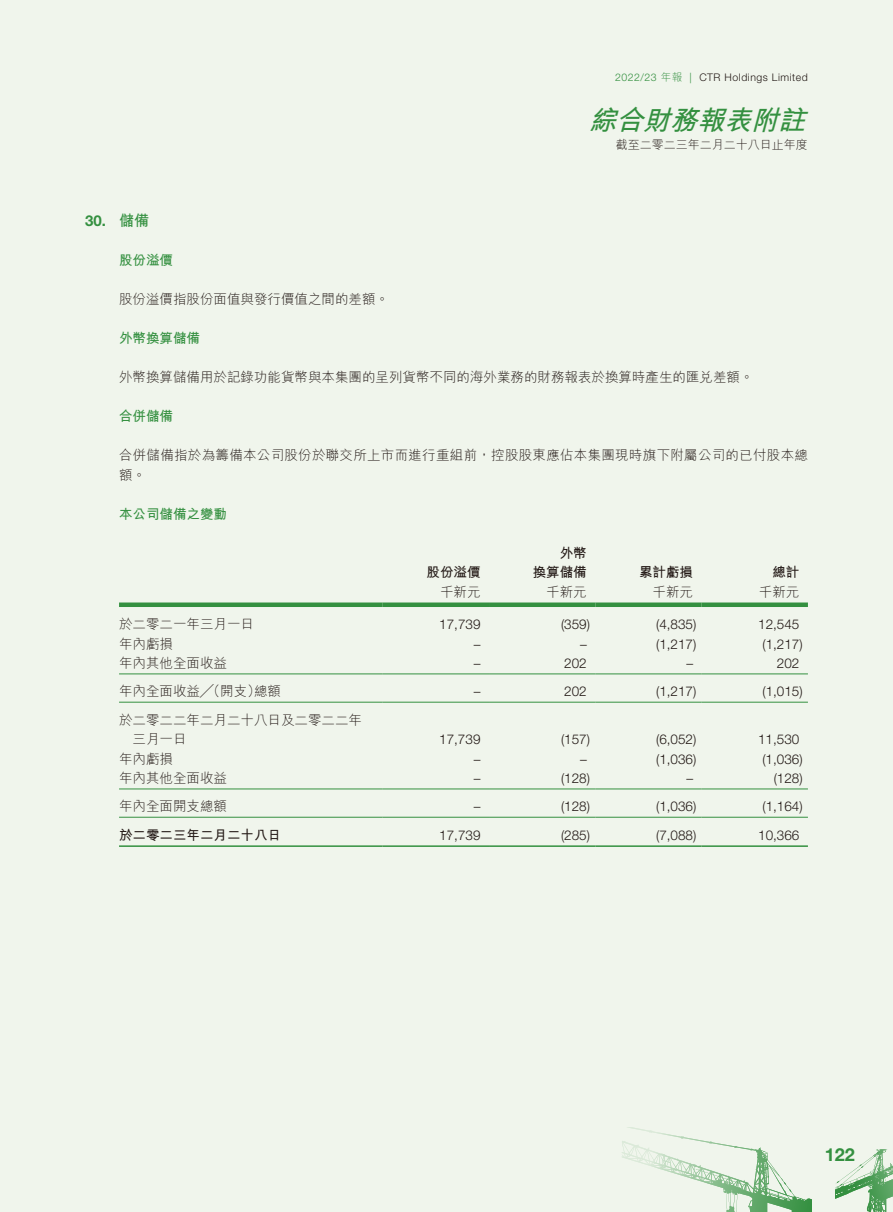
<style>
.page{position:relative;width:893px;height:1212px;background:#f0f5ec}
.page>*{position:absolute;margin:0;border:0;box-sizing:border-box;transform-origin:0 0}
.t1{font:italic 700 27px "M Hei HK";color:#349040}
.t2{font:700 18px "Helvetica Neue LT Std";color:#349040}
.t3{font:700 15px "Helvetica Neue LT Std";color:#349040}
.t4{font:700 15px "M Hei HK";color:#349040}
.t5{font:300 13.5px "Helvetica Neue LT Std";color:#231916}
.t6{font:300 13.5px/28.2px "M Hei HK";color:#231916}
.t7{font:300 13.5px/19.5px "M Hei HK";letter-spacing:.02em;color:#231916}
.t8{font:700 13.5px "M Hei HK";color:#231916}
.t9{font:700 13.5px "M Hei HK";color:#349040}
.t10{font:300 12px "M Hei HK";color:#231916}
.t11{font:300 10.5px "Helvetica Neue LT Std";letter-spacing:.05em;color:#231916}
.t12{font:300 10.5px "Helvetica Neue LT Std";letter-spacing:.05em;color:#349040}
.s1{font-family:"M Hei HK"}
</style>
<div class="page">
<svg style="left:622px;top:1127px;width:190px;height:85px"></svg>
<svg style="left:835px;top:1149px;width:58px;height:63px"></svg>
<div style="left:119px;top:602px;width:264px;height:5px;background:#349040"></div>
<div style="left:383px;top:602px;width:106px;height:5px;background:#349040"></div>
<div style="left:489px;top:602px;width:106px;height:5px;background:#349040"></div>
<div style="left:595px;top:602px;width:107px;height:5px;background:#349040"></div>
<div style="left:702px;top:602px;width:106px;height:5px;background:#349040"></div>
<hr style="left:119px;top:673px;width:264px;height:1px;background:#349040">
<hr style="left:383px;top:673px;width:106px;height:1px;background:#349040">
<hr style="left:489px;top:673px;width:106px;height:1px;background:#349040">
<hr style="left:595px;top:673px;width:107px;height:1px;background:#349040">
<hr style="left:702px;top:673px;width:106px;height:1px;background:#349040">
<hr style="left:119px;top:702px;width:264px;height:1px;background:#349040">
<hr style="left:383px;top:702px;width:106px;height:1px;background:#349040">
<hr style="left:489px;top:702px;width:106px;height:1px;background:#349040">
<hr style="left:595px;top:702px;width:107px;height:1px;background:#349040">
<hr style="left:702px;top:702px;width:106px;height:1px;background:#349040">
<hr style="left:119px;top:788px;width:264px;height:1px;background:#349040">
<hr style="left:383px;top:788px;width:106px;height:1px;background:#349040">
<hr style="left:489px;top:788px;width:106px;height:1px;background:#349040">
<hr style="left:595px;top:788px;width:107px;height:1px;background:#349040">
<hr style="left:702px;top:788px;width:106px;height:1px;background:#349040">
<hr style="left:119px;top:817px;width:264px;height:1px;background:#349040">
<hr style="left:383px;top:817px;width:106px;height:1px;background:#349040">
<hr style="left:489px;top:817px;width:106px;height:1px;background:#349040">
<hr style="left:595px;top:817px;width:107px;height:1px;background:#349040">
<hr style="left:702px;top:817px;width:106px;height:1px;background:#349040">
<hr style="left:119px;top:845px;width:264px;height:2px;background:#349040">
<hr style="left:383px;top:845px;width:106px;height:2px;background:#349040">
<hr style="left:489px;top:845px;width:106px;height:2px;background:#349040">
<hr style="left:595px;top:845px;width:107px;height:2px;background:#349040">
<hr style="left:702px;top:845px;width:106px;height:2px;background:#349040">
<p class="t12" style="left:615px;top:70px;width:69px">2022/23 <span class="s1">年報</span></p>
<p class="t12" style="left:690px;top:70px;width:4px">|</p>
<p class="t11" style="left:699px;top:70px;width:110px">CTR Holdings Limited</p>
<h1 class="t1" style="left:589px;top:101px;width:227px">綜合財務報表附註</h1>
<p class="t10" style="left:616px;top:138px;width:193px">截至二零二三年二月二十八日止年度</p>
<p class="t3" style="left:85px;top:211px;width:22px">30.</p>
<p class="t4" style="left:119px;top:210px;width:31px">儲備</p>
<p class="t9" style="left:119px;top:250px;width:55px">股份溢價</p>
<p class="t6" style="left:119px;top:285px;width:272px">股份溢價指股份面值與發行價值之間的差額。</p>
<p class="t9" style="left:119px;top:328px;width:82px">外幣換算儲備</p>
<p class="t6" style="left:119px;top:363px;width:636px">外幣換算儲備用於記錄功能貨幣與本集團的呈列貨幣不同的海外業務的財務報表於換算時產生的匯兌差額。</p>
<p class="t9" style="left:119px;top:406px;width:55px">合併儲備</p>
<p class="t7" style="left:119px;top:445px;width:690px">合併儲備指於為籌備本公司股份於聯交所上市而進行重組前，控股股東應佔本集團現時旗下附屬公司的已付股本總額。</p>
<p class="t9" style="left:119px;top:504px;width:109px">本公司儲備之變動</p>
<p class="t8" style="left:560px;top:543px;width:28px">外幣</p>
<p class="t8" style="left:426px;top:562px;width:56px">股份溢價</p>
<p class="t8" style="left:533px;top:562px;width:55px">換算儲備</p>
<p class="t8" style="left:639px;top:562px;width:55px">累計虧損</p>
<p class="t8" style="left:772px;top:562px;width:28px">總計</p>
<p class="t6" style="left:440px;top:577px;width:42px">千新元</p>
<p class="t6" style="left:546px;top:577px;width:42px">千新元</p>
<p class="t6" style="left:653px;top:577px;width:42px">千新元</p>
<p class="t6" style="left:759px;top:577px;width:42px">千新元</p>
<p class="t6" style="left:119px;top:610px;width:136px">於二零二一年三月一日</p>
<p class="t5" style="left:439px;top:616px;width:43px">17,739</p>
<p class="t5" style="left:561px;top:616px;width:31px">)359(</p>
<p class="t5" style="left:656px;top:616px;width:42px">)4,835(</p>
<p class="t5" style="left:758px;top:616px;width:43px">12,545</p>
<p class="t6" style="left:119px;top:629px;width:55px">年內虧損</p>
<p class="t5" style="left:474px;top:635px;width:8px">–</p>
<p class="t5" style="left:580px;top:635px;width:8px">–</p>
<p class="t5" style="left:656px;top:635px;width:42px">)1,217(</p>
<p class="t5" style="left:762px;top:635px;width:42px">)1,217(</p>
<p class="t6" style="left:119px;top:649px;width:109px">年內其他全面收益</p>
<p class="t5" style="left:474px;top:655px;width:8px">–</p>
<p class="t5" style="left:564px;top:655px;width:24px">202</p>
<p class="t5" style="left:686px;top:655px;width:8px">–</p>
<p class="t5" style="left:777px;top:655px;width:24px">202</p>
<p class="t6" style="left:119px;top:677px;width:244px">年內全面收益╱（開支）<br>於二零二二年二月二十八日及二零二二年</p>
<p class="t6" style="left:254px;top:677px;width:28px">總額</p>
<p class="t5" style="left:474px;top:683px;width:8px">–</p>
<p class="t5" style="left:564px;top:683px;width:24px">202</p>
<p class="t5" style="left:656px;top:683px;width:42px">)1,217(</p>
<p class="t5" style="left:762px;top:683px;width:42px">)1,015(</p>
<p class="t6" style="left:133px;top:725px;width:55px">三月一日</p>
<p class="t5" style="left:439px;top:731px;width:43px">17,739</p>
<p class="t5" style="left:561px;top:731px;width:31px">)157(</p>
<p class="t5" style="left:656px;top:731px;width:42px">)6,052(</p>
<p class="t5" style="left:758px;top:731px;width:43px">11,530</p>
<p class="t6" style="left:119px;top:744px;width:55px">年內虧損</p>
<p class="t5" style="left:474px;top:750px;width:8px">–</p>
<p class="t5" style="left:580px;top:750px;width:8px">–</p>
<p class="t5" style="left:656px;top:750px;width:42px">)1,036(</p>
<p class="t5" style="left:762px;top:750px;width:42px">)1,036(</p>
<p class="t6" style="left:119px;top:764px;width:109px">年內其他全面收益</p>
<p class="t5" style="left:474px;top:770px;width:8px">–</p>
<p class="t5" style="left:561px;top:770px;width:31px">)128(</p>
<p class="t5" style="left:686px;top:770px;width:8px">–</p>
<p class="t5" style="left:774px;top:770px;width:31px">)128(</p>
<p class="t6" style="left:119px;top:792px;width:109px">年內全面開支總額</p>
<p class="t5" style="left:474px;top:798px;width:8px">–</p>
<p class="t5" style="left:561px;top:798px;width:31px">)128(</p>
<p class="t5" style="left:656px;top:798px;width:42px">)1,036(</p>
<p class="t5" style="left:762px;top:798px;width:42px">)1,164(</p>
<p class="t8" style="left:119px;top:825px;width:163px">於二零二三年二月二十八日</p>
<p class="t5" style="left:439px;top:826px;width:43px">17,739</p>
<p class="t5" style="left:561px;top:826px;width:31px">)285(</p>
<p class="t5" style="left:656px;top:826px;width:42px">)7,088(</p>
<p class="t5" style="left:758px;top:826px;width:43px">10,366</p>
<h2 class="t2" style="left:825px;top:1143px;width:32px">122</h2>
</div>
